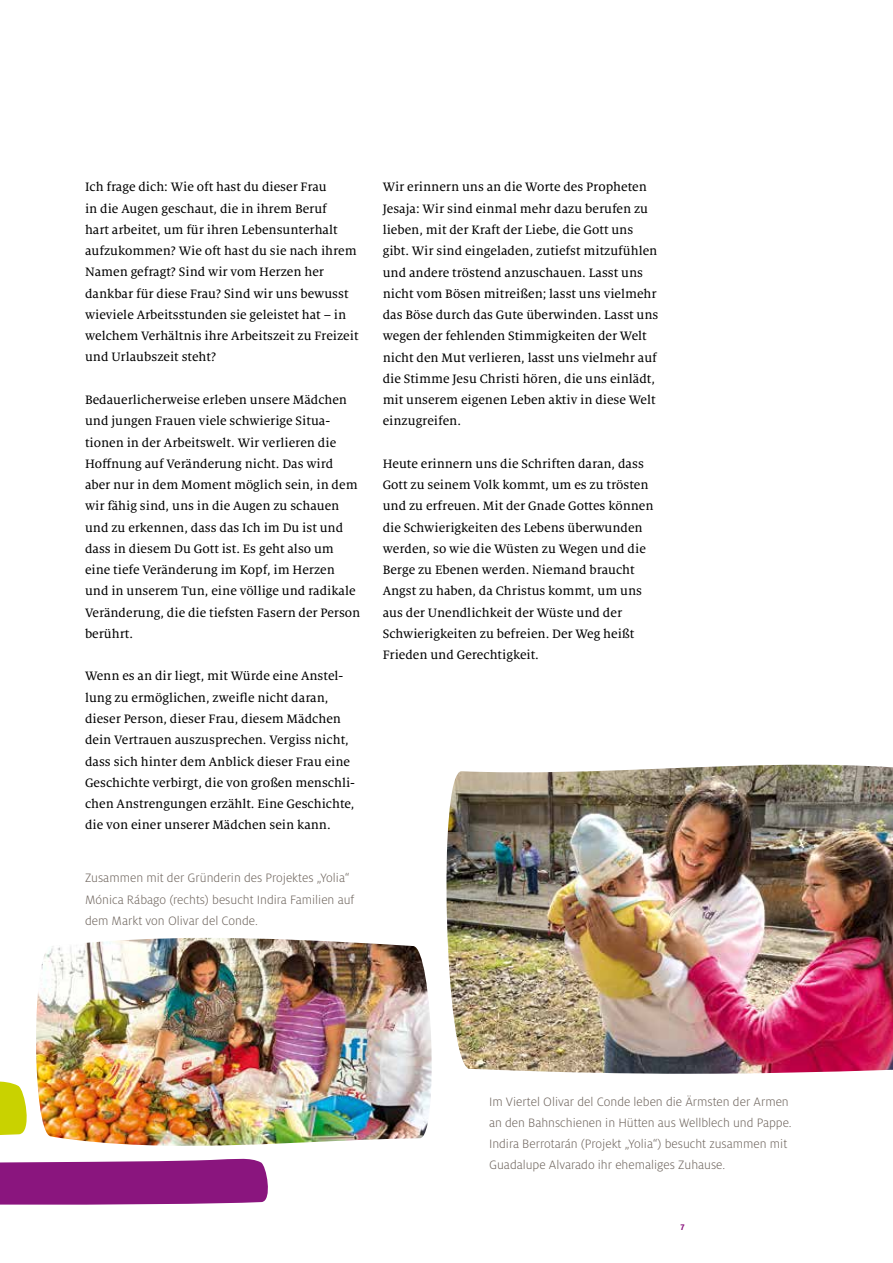
<style>
.page{position:relative;width:893px;height:1263px;background:#fff}
.page>*{position:absolute;margin:0;border:0;box-sizing:border-box;transform-origin:0 0}
.t1{font:13.5px/21.3px "Milo Serif OT Text";color:#000}
.t2{font:300 13.5px/21.3px "Milo OT";color:#70665f}
.t3{font:700 9px "Milo OT";color:#8a157e}
</style>
<div class="page">
<img style="left:446px;top:765px;width:447px;height:309px">
<img style="left:36px;top:938px;width:396px;height:208px">
<svg style="left:0;top:1158px;width:268px;height:47px"></svg>
<svg style="left:0;top:1081px;width:27px;height:54px"></svg>
<p class="t1" style="left:85px;top:177px;width:275px">Ich frage dich: Wie oft hast du dieser Frau<br>in die Augen geschaut, die in ihrem Beruf<br>hart arbeitet, um für ihren Lebensunterhalt aufzukommen? Wie oft hast du sie nach ihrem Namen gefragt? Sind wir vom Herzen her dankbar für diese Frau? Sind wir uns bewusst wieviele Arbeitsstunden sie geleistet hat – in welchem Verhältnis ihre Arbeitszeit zu Freizeit und Urlaubszeit steht?</p>
<p class="t1" style="left:85px;top:389px;width:277px">Bedauerlicherweise erleben unsere Mädchen und jungen Frauen viele schwierige Situa&shy;tionen in der Arbeitswelt. Wir verlieren die Hoffnung auf Veränderung nicht. Das wird aber nur in dem Moment möglich sein, in dem wir fähig sind, uns in die Augen zu schauen und zu erkennen, dass das Ich im Du ist und dass in diesem Du Gott ist. Es geht also um eine tiefe Veränderung im Kopf, im Herzen und in unserem Tun, eine völlige und radikale Veränderung, die die tiefsten Fasern der Person berührt.</p>
<p class="t1" style="left:85px;top:666px;width:272px">Wenn es an dir liegt, mit Würde eine Anstel&shy;lung zu ermöglichen, zweifle nicht daran, dieser Person, dieser Frau, diesem Mädchen dein Vertrauen auszusprechen. Vergiss nicht, dass sich hinter dem Anblick dieser Frau eine Geschichte verbirgt, die von großen menschli&shy;chen Anstrengungen erzählt. Eine Geschichte, die von einer unserer Mädchen sein kann.</p>
<p class="t2" style="left:85px;top:868px;width:271px">Zusammen mit der Gründerin des Projektes „Yolia“<br>Mónica Rábago (rechts) besucht Indira Familien auf dem Markt von Olivar del Conde.</p>
<p class="t1" style="left:383px;top:177px;width:277px">Wir erinnern uns an die Worte des Propheten Jesaja: Wir sind einmal mehr dazu berufen zu lieben, mit der Kraft der Liebe, die Gott uns gibt. Wir sind eingeladen, zutiefst mitzufühlen und andere tröstend anzuschauen. Lasst uns nicht vom Bösen mitreißen; lasst uns vielmehr das Böse durch das Gute überwinden. Lasst uns wegen der fehlenden Stimmigkeiten der Welt nicht den Mut verlieren, lasst uns vielmehr auf die Stimme Jesu Christi hören, die uns einlädt, mit unserem eigenen Leben aktiv in diese Welt einzugreifen.</p>
<p class="t1" style="left:383px;top:453px;width:272px">Heute erinnern uns die Schriften daran, dass Gott zu seinem Volk kommt, um es zu trösten und zu erfreuen. Mit der Gnade Gottes können die Schwierigkeiten des Lebens überwunden werden, so wie die Wüsten zu Wegen und die Berge zu Ebenen werden. Niemand braucht Angst zu haben, da Christus kommt, um uns aus der Unendlichkeit der Wüste und der Schwierigkeiten zu befreien. Der Weg heißt Frieden und Gerechtigkeit.</p>
<p class="t2" style="left:489px;top:1091px;width:304px">Im Viertel Olivar del Conde leben die Ärmsten der Armen an den Bahnschienen in Hütten aus Wellblech und Pappe.<br>Indira Berrotarán (Projekt „Yolia“) besucht zusammen mit Guadalupe Alvarado ihr ehemaliges Zuhause.</p>
<p class="t3" style="left:680px;top:1222px;width:6px">7</p>
</div>
